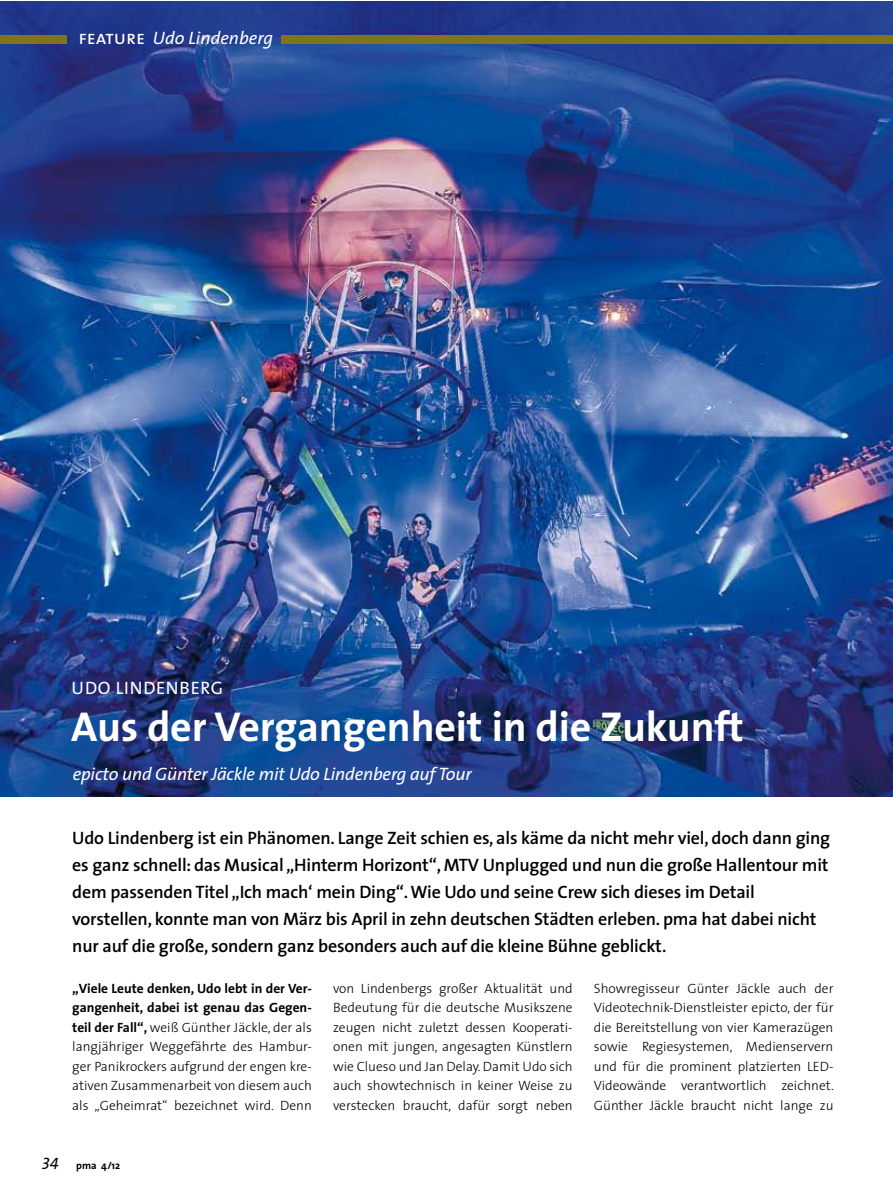
<style>
.page{position:relative;width:893px;height:1191px;background:#fff}
.page>*{position:absolute;margin:0;border:0;box-sizing:border-box;transform-origin:0 0}
.t1{font:700 42px "The Sans";letter-spacing:-.005em;color:#fff}
.t2{font:600 18px/27px "The Sans";letter-spacing:-.01em;color:#000}
.t3{font:italic 18px "The Sans";letter-spacing:-.01em;color:#fff}
.t4{font:18px "The Sans";letter-spacing:.035em;color:#fff}
.t5{font:300 13.5px/19.5px "The Sans";color:#000;text-align:justify}
.t6{font:700 10.5px "The Sans";color:#000}
.s1{font-family:"The Sans Caps";font-style:normal;font-size:19.5px}
.s2{font-weight:700}
.s3{font-family:"The Sans Caps";font-weight:400;font-style:italic;font-size:16.5px}
</style>
<div class="page">
<img style="left:0;top:1px;width:892px;height:796px">
<div style="left:0;top:36px;width:66px;height:8px;background:#837419"></div>
<div style="left:281px;top:36px;width:611px;height:8px;background:#837419"></div>
<h2 class="t3" style="left:78px;top:23px;width:196px"><span class="s1">feature</span> Udo Lindenberg</h2>
<h2 class="t4" style="left:72px;top:672px;width:153px">UDO LINDENBERG</h2>
<h1 class="t1" style="left:71px;top:691px;width:674px">Aus der Vergangenheit in die Zukunft</h1>
<h2 class="t3" style="left:73px;top:759px;width:400px">epicto und Günter Jäckle mit Udo Lindenberg auf Tour</h2>
<p class="t2" style="left:72px;top:823px;width:759px">Udo Lindenberg ist ein Phänomen. Lange Zeit schien es, als käme da nicht mehr viel, doch dann ging es ganz schnell: das Musical „Hinterm Horizont“, MTV Unplugged und nun die große Hallentour mit dem passenden Titel „Ich mach‘ mein Ding“. Wie Udo und seine Crew sich dieses im Detail vorstellen, konnte man von März bis April in zehn deutschen Städten erleben. pma hat dabei nicht nur auf die große, sondern ganz besonders auch auf die kleine Bühne geblickt.</p>
<p class="t5" style="left:72px;top:978px;width:241px"><span class="s2">„Viele Leute denken, Udo lebt in der Ver&shy;gangenheit, dabei ist genau das Gegen&shy;teil der Fall“,</span> weiß Günther Jäckle, der als langjähriger Weggefährte des Hambur&shy;ger Panikrockers aufgrund der engen kre&shy;ativen Zusammenarbeit von diesem auch als „Geheimrat“ bezeichnet wird. Denn</p>
<p class="t5" style="left:333px;top:978px;width:241px">von Lindenbergs großer Aktualität und Bedeutung für die deutsche Musikszene zeugen nicht zuletzt dessen Kooperati&shy;onen mit jungen, angesagten Künstlern wie Clueso und Jan Delay. Damit Udo sich auch showtechnisch in keiner Weise zu verstecken braucht, dafür sorgt neben</p>
<p class="t5" style="left:594px;top:978px;width:242px">Showregisseur Günter Jäckle auch der Videotechnik-Dienstleister epicto, der für die Bereitstellung von vier Kamerazügen sowie Regiesystemen, Medienservern und für die prominent platzierten LED-Videowände verantwortlich zeichnet.<br>Günther Jäckle braucht nicht lange zu</p>
<p class="t6" style="left:42px;top:1156px;width:80px"><span class="s3">34</span> pma 4/12</p>
</div>
